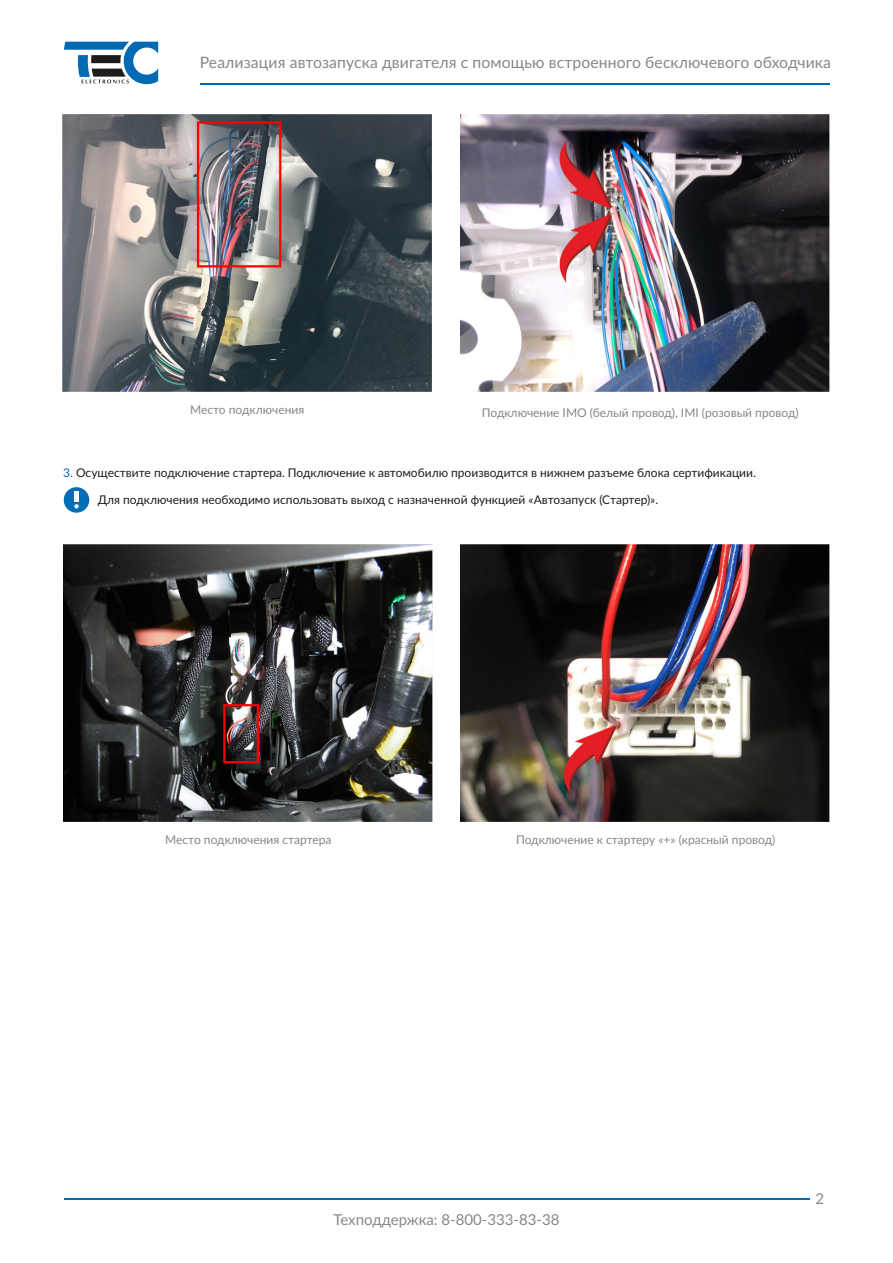
<style>
.page{position:relative;width:893px;height:1263px;background:#fff}
.page>*{position:absolute;margin:0;border:0;box-sizing:border-box;transform-origin:0 0}
.t1{font:15.75px "Lato";letter-spacing:.005em;color:#878787}
.t2{font:15px "Lato";color:#878787}
.t3{font:12px "Lato";color:#1d1d1b}
.t4{font:12px "Lato";color:#878787}
.s1{color:#0069b4}
</style>
<div class="page">
<svg style="left:64px;top:42px;width:94px;height:42px"></svg>
<hr style="left:200px;top:83px;width:629px;height:1px;background:#0069b3">
<hr style="left:64px;top:1198px;width:745px;height:1px;background:#0069b3">
<img style="left:63px;top:115px;width:369px;height:276px">
<img style="left:461px;top:115px;width:369px;height:276px">
<img style="left:461px;top:544px;width:369px;height:277px">
<img style="left:63px;top:544px;width:369px;height:277px">
<div style="left:64px;top:487px;width:25px;height:26px;background:#006eb6;border-radius:50%"></div>
<svg style="left:74px;top:504px;width:5px;height:4px"></svg>
<div style="left:74px;top:491px;width:5px;height:11px;background:#fff"></div>
<h1 class="t1" style="left:200px;top:51px;width:633px">Реализация автозапуска двигателя с помощью встроенного бесключевого обходчика</h1>
<p class="t4" style="left:190px;top:401px;width:116px">Место подключения</p>
<p class="t4" style="left:482px;top:404px;width:318px">Подключение IMO (белый провод), IMI (розовый провод)</p>
<p class="t3" style="left:63px;top:464px;width:694px"><span class="s1">3.</span> Осуществите подключение стартера. Подключение к автомобилю производится в нижнем разъеме блока сертификации.</p>
<p class="t3" style="left:98px;top:491px;width:562px">Для подключения необходимо использовать выход с назначенной функцией «Автозапуск (Стартер)».</p>
<p class="t4" style="left:165px;top:831px;width:168px">Место подключения стартера</p>
<p class="t4" style="left:516px;top:831px;width:261px">Подключение к стартеру «+» (красный провод)</p>
<p class="t2" style="left:333px;top:1208px;width:228px">Техподдержка: 8-800-333-83-38</p>
<p class="t2" style="left:816px;top:1188px;width:10px">2</p>
</div>
